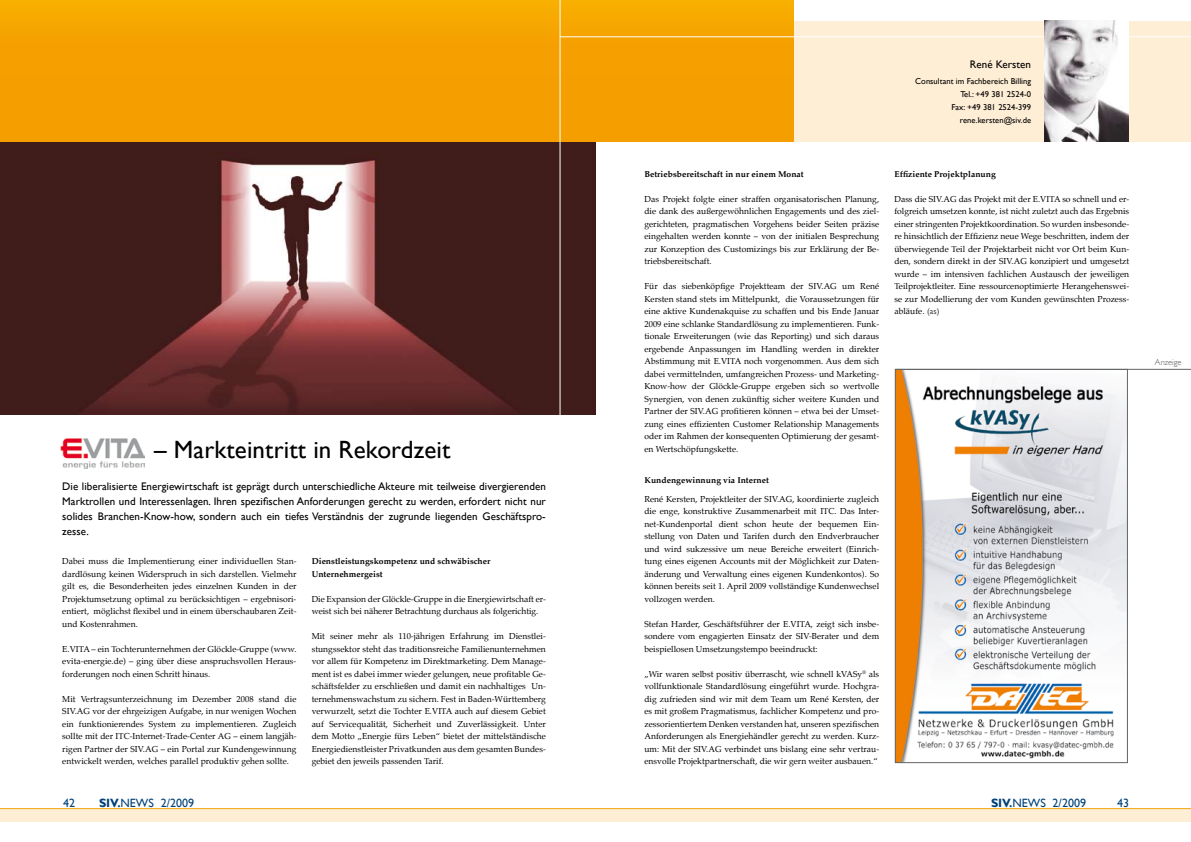
<style>
.page{position:relative;width:1191px;height:842px;background:#fff}
.page>*{position:absolute;margin:0;border:0;box-sizing:border-box;transform-origin:0 0}
.t1{font:25px "Gill Sans";letter-spacing:.005em;color:#000}
.t2{font:12px "Gill Sans";color:#004178}
.t3{font:11px/15px "Gill Sans";letter-spacing:.005em;color:#000;text-align:justify}
.t4{font:11px "Gill Sans";letter-spacing:.005em;color:#000}
.t5{font:8.5px/12.5px "Palatino";letter-spacing:.005em;color:#000;text-align:justify}
.t6{font:700 8.5px/12.5px "Palatino";letter-spacing:.005em;color:#000}
.t7{font:8.5px/13px "Gill Sans";letter-spacing:.005em;color:#000;text-align:right}
.t8{font:300 8.5px "Gill Sans";letter-spacing:.005em;color:#58585a}
.s1{font-family:"Gill Sans";color:#4b4b4d}
.s2{font-weight:700}
</style>
<div class="page">
<img style="left:0;top:141px;width:595px;height:273px">
<div style="left:681px;top:21px;width:510px;height:120px;background:#ffeed6"></div>
<div style="left:0;top:0;width:793px;height:141px;background:linear-gradient(to right,#f5a100,#f5a101)"></div>
<hr style="left:560px;top:36px;width:631px;height:1px;background:#fff">
<hr style="left:559px;top:0;width:1px;height:842px;background:#fff">
<div style="left:0;top:808px;width:1191px;height:13px;background:#ffeed6"></div>
<hr style="left:0;top:808px;width:1191px;height:1px;background:#f6a610">
<img style="left:897px;top:371px;width:228px;height:390px">
<div style="left:895px;top:369px;width:232px;height:394px;border:1px solid #646567"></div>
<hr style="left:895px;top:369px;width:296px;height:1px;background:#646567">
<img style="left:1044px;top:21px;width:84px;height:120px">
<img style="left:60px;top:439px;width:85px;height:30px">
<h1 class="t1" style="left:154px;top:435px;width:298px">– Markteintritt in Rekordzeit</h1>
<p class="t3" style="left:62px;top:479px;width:485px">Die liberalisierte Energiewirtschaft ist geprägt durch unterschiedliche Akteure mit teilweise divergierenden Marktrollen und Interessenlagen. Ihren spezifischen Anforderungen gerecht zu werden, erfordert nicht nur solides Branchen-Know-how, sondern auch ein tiefes Verständnis der zugrunde liegenden Geschäftspro&shy;zesse.</p>
<p class="t5" style="left:62px;top:555px;width:236px">Dabei muss die Implementierung einer individuellen Stan&shy;dardlösung keinen Widerspruch in sich darstellen. Vielmehr gilt es, die Besonderheiten jedes einzelnen Kunden in der Projektumsetzung optimal zu berücksichtigen – ergebnisori&shy;entiert, möglichst flexibel und in einem überschaubaren Zeit&shy;und Kostenrahmen.</p>
<p class="t5" style="left:62px;top:643px;width:236px">E.VITA – ein Tochterunternehmen der Glöckle-Gruppe (www. evita-energie.de) – ging über diese anspruchsvollen Heraus&shy;forderungen noch einen Schritt hinaus.</p>
<p class="t5" style="left:62px;top:693px;width:236px">Mit Vertragsunterzeichnung im Dezember 2008 stand die SIV.AG vor der ehrgeizigen Aufgabe, in nur wenigen Wochen ein funktionierendes System zu implementieren. Zugleich sollte mit der ITC-Internet-Trade-Center AG – einem langjäh&shy;rigen Partner der SIV.AG – ein Portal zur Kundengewinnung entwickelt werden, welches parallel produktiv gehen sollte.</p>
<p class="t6" style="left:312px;top:555px;width:180px">Dienstleistungskompetenz und schwäbischer<br>Unternehmergeist</p>
<p class="t5" style="left:312px;top:593px;width:236px">Die Expansion der Glöckle-Gruppe in die Energiewirtschaft er&shy;weist sich bei näherer Betrachtung durchaus als folgerichtig.</p>
<p class="t5" style="left:312px;top:630px;width:236px">Mit seiner mehr als 110-jährigen Erfahrung im Dienstlei&shy;stungssektor steht das traditionsreiche Familienunternehmen vor allem für Kompetenz im Direktmarketing. Dem Manage&shy;ment ist es dabei immer wieder gelungen, neue profitable Ge&shy;schäftsfelder zu erschließen und damit ein nachhaltiges Un&shy;ternehmenswachstum zu sichern. Fest in Baden-Württemberg verwurzelt, setzt die Tochter E.VITA auch auf diesem Gebiet auf Servicequalität, Sicherheit und Zuverlässigkeit. Unter dem Motto „Energie fürs Leben“ bietet der mittelständische Energiedienstleister Privatkunden aus dem gesamten Bundes&shy;gebiet den jeweils passenden Tarif.</p>
<p class="t4" style="left:970px;top:58px;width:63px">René Kersten</p>
<p class="t7" style="left:915px;top:75px;width:117px">Consultant im Fachbereich Billing<br>Tel.: +49 381 2524-0<br>Fax: +49 381 2524-399 rene.kersten@siv.de</p>
<p class="t6" style="left:644px;top:167px;width:161px">Betriebsbereitschaft in nur einem Monat</p>
<p class="t5" style="left:644px;top:193px;width:236px">Das Projekt folgte einer straffen organisatorischen Planung, die dank des außergewöhnlichen Engagements und des ziel&shy;gerichteten, pragmatischen Vorgehens beider Seiten präzise eingehalten werden konnte – von der initialen Besprechung zur Konzeption des Customizings bis zur Erklärung der Be&shy;triebsbereitschaft.</p>
<p class="t5" style="left:644px;top:280px;width:236px">Für das siebenköpfige Projektteam der SIV.AG um René Kersten stand stets im Mittelpunkt, die Voraussetzungen für eine aktive Kundenakquise zu schaffen und bis Ende Januar 2009 eine schlanke Standardlösung zu implementieren. Funk&shy;tionale Erweiterungen (wie das Reporting) und sich daraus ergebende Anpassungen im Handling werden in direkter Abstimmung mit E.VITA noch vorgenommen. Aus dem sich dabei vermittelnden, umfangreichen Prozess- und Marketing-Know-how der Glöckle-Gruppe ergeben sich so wertvolle Synergien, von denen zukünftig sicher weitere Kunden und Partner der SIV.AG profitieren können – etwa bei der Umset&shy;zung eines effizienten Customer Relationship Managements oder im Rahmen der konsequenten Optimierung der gesamt&shy;en Wertschöpfungskette.</p>
<p class="t6" style="left:644px;top:473px;width:126px">Kundengewinnung via Internet</p>
<p class="t5" style="left:644px;top:493px;width:236px">René Kersten, Projektleiter der SIV.AG, koordinierte zugleich die enge, konstruktive Zusammenarbeit mit ITC. Das Inter&shy;net-Kundenportal dient schon heute der bequemen Ein&shy;stellung von Daten und Tarifen durch den Endverbraucher und wird sukzessive um neue Bereiche erweitert (Einrich&shy;tung eines eigenen Accounts mit der Möglichkeit zur Daten&shy;änderung und Verwaltung eines eigenen Kundenkontos). So können bereits seit 1. April 2009 vollständige Kundenwechsel vollzogen werden.</p>
<p class="t5" style="left:644px;top:618px;width:236px">Stefan Harder, Geschäftsführer der E.VITA, zeigt sich insbe&shy;sondere vom engagierten Einsatz der SIV-Berater und dem beispiellosen Umsetzungstempo beeindruckt:</p>
<p class="t5" style="left:644px;top:668px;width:236px">„Wir waren selbst positiv überrascht, wie schnell kVASy<sup>®</sup> als vollfunktionale Standardlösung eingeführt wurde. Hochgra&shy;dig zufrieden sind wir mit dem Team um René Kersten, der es mit großem Pragmatismus, fachlicher Kompetenz und pro&shy;zessorientiertem Denken verstanden hat, unseren spezifischen Anforderungen als Energiehändler gerecht zu werden. Kurz&shy;um: Mit der SIV.AG verbindet uns bislang eine sehr vertrau&shy;ensvolle Projektpartnerschaft, die wir gern weiter ausbauen.“</p>
<p class="t6" style="left:894px;top:167px;width:103px">Effiziente Projektplanung</p>
<p class="t5" style="left:894px;top:192px;width:236px">Dass die SIV.AG das Projekt mit der E.VITA so schnell und er&shy;folgreich umsetzen konnte, ist nicht zuletzt auch das Ergebnis einer stringenten Projektkoordination. So wurden insbesonde&shy;re hinsichtlich der Effizienz neue Wege beschritten, indem der überwiegende Teil der Projektarbeit nicht vor Ort beim Kun&shy;den, sondern direkt in der SIV.AG konzipiert und umgesetzt wurde – im intensiven fachlichen Austausch der jeweiligen Teilprojektleiter. Eine ressourcenoptimierte Herangehenswei&shy;se zur Modellierung der vom Kunden gewünschten Prozess&shy;abläufe. <span class="s1">(as)</span></p>
<h2 class="t2" style="left:63px;top:795px;width:13px">42</h2>
<h2 class="t2" style="left:99px;top:795px;width:96px"><span class="s2">SIV.</span>NEWS 2/2009</h2>
<h2 class="t2" style="left:991px;top:795px;width:96px"><span class="s2">SIV.</span>NEWS 2/2009</h2>
<h2 class="t2" style="left:1117px;top:795px;width:13px">43</h2>
<p class="t8" style="left:1155px;top:357px;width:28px">Anzeige</p>
</div>
